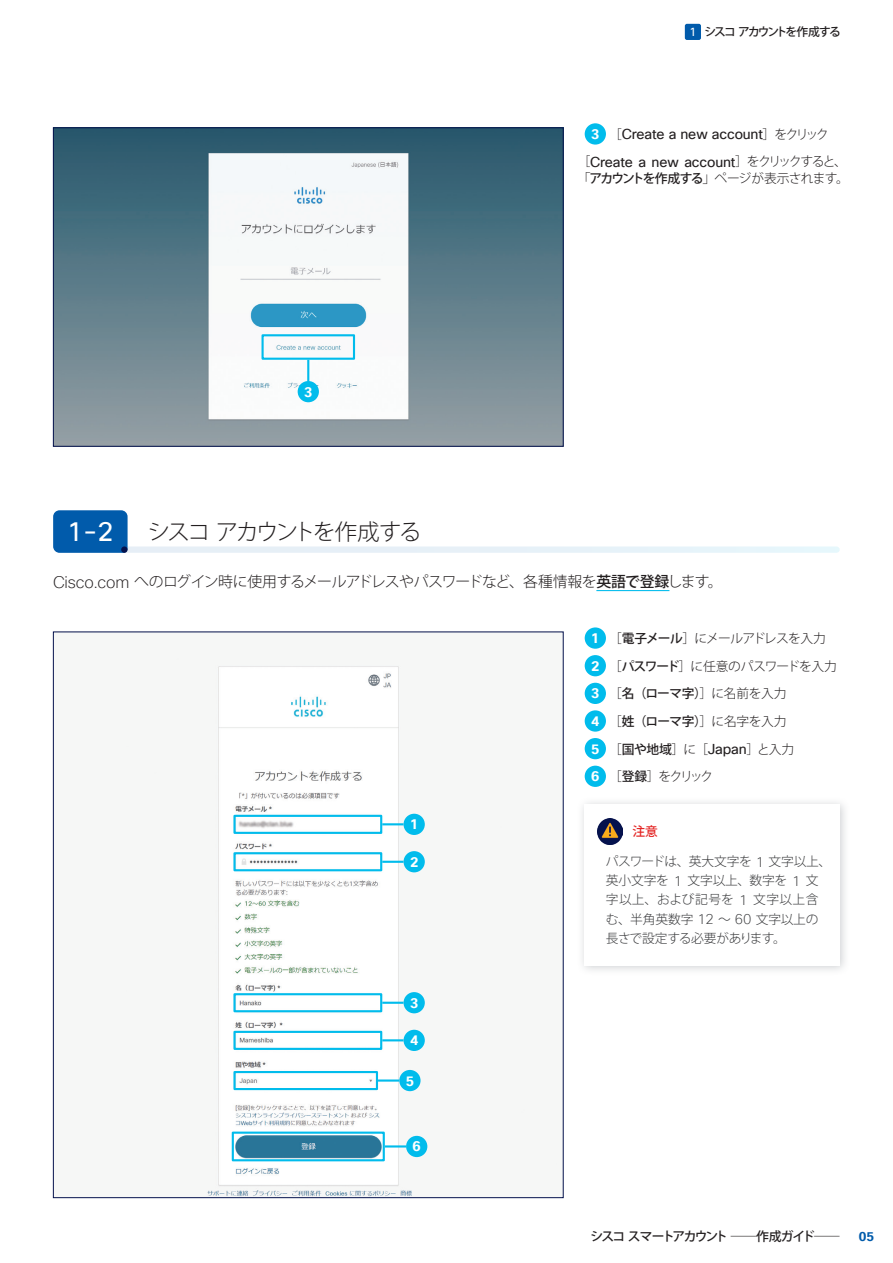
<style>
.page{position:relative;width:893px;height:1263px;background:#fff}
.page>*{position:absolute;margin:0;border:0;box-sizing:border-box;transform-origin:0 0}
.t1{font:26.55px "Cisco Sans TT";color:#fff}
.t2{font:300 22.35px "Koz Go Pro";letter-spacing:-.09em;color:#231f20}
.t3{font:300 14.85px "Koz Go Pro";letter-spacing:-.045em;color:#231f20}
.t4{font:14.1px/27.6px "Cisco Sans TT";letter-spacing:-.01em;color:#231f20;text-align:center}
.t5{font:700 13.8px "Cisco Sans TT";color:#fff}
.t6{font:300 12.75px/27.6px "Koz Go Pro";letter-spacing:-.035em;color:#231f20}
.t7{font:300 12.75px/19.2px "Koz Go Pro";letter-spacing:-.01em;color:#393a3c}
.t8{font:500 12.75px "Koz Go Pro";letter-spacing:-.125em;color:#231f20}
.t9{font:700 12.75px "Cisco Sans TT";color:#015bab}
.t10{font:500 12.75px "Koz Go Pro";color:#e42625}
.t11{font:500 11.7px "Koz Go Pro";letter-spacing:-.15em;color:#231f20}
.s1{font-family:"Cisco Sans TT";font-weight:400;color:#fff}
.s2{font-weight:700;font-size:13.8px;color:#fff}
.s3{font-family:"Koz Go Pro";font-weight:300;font-size:12.75px}
.s4{font-weight:500}
.s5{font-family:"Cisco Sans TT";font-weight:200;font-size:16.35px}
.s6{font-family:"Cisco Sans TT";font-weight:700;font-size:13.8px;color:#fff}
.s7{font-family:"Cisco Sans TT";font-weight:400;font-size:14.1px}
.s8{font-family:"Cisco Sans TT";font-weight:200;font-size:14.1px}
</style>
<div class="page">
<div style="left:685px;top:24px;width:16px;height:16px;background:#015bab;border-radius:2px"></div>
<div style="left:585px;top:123px;width:21px;height:22px;background:#01bcec;border-radius:50%"></div>
<img style="left:55px;top:130px;width:506px;height:314px">
<div style="left:53px;top:128px;width:510px;height:318px;border:1px solid #05124d"></div>
<div style="left:298px;top:381px;width:21px;height:21px;background:#01bcec;border-radius:50%"></div>
<div style="left:261px;top:334px;width:94px;height:26px;border:2px solid #01bcec"></div>
<hr style="left:307px;top:360px;width:2px;height:21px;background:#01bcec">
<div style="left:123px;top:546px;width:714px;height:7px;background:#e6f0f7"></div>
<svg style="left:53px;top:510px;width:75px;height:43px;background:#075fad"></svg>
<div style="left:121px;top:546px;width:7px;height:7px;background:#05124d;border-radius:50%"></div>
<hr style="left:596px;top:590px;width:73px;height:1px;background:#01bcec">
<img style="left:207px;top:665px;width:221px;height:531px">
<div style="left:585px;top:627px;width:21px;height:22px;background:#01bcec;border-radius:50%"></div>
<div style="left:585px;top:655px;width:21px;height:21px;background:#01bcec;border-radius:50%"></div>
<div style="left:585px;top:683px;width:21px;height:21px;background:#01bcec;border-radius:50%"></div>
<div style="left:585px;top:710px;width:21px;height:22px;background:#01bcec;border-radius:50%"></div>
<div style="left:585px;top:738px;width:21px;height:21px;background:#01bcec;border-radius:50%"></div>
<div style="left:585px;top:766px;width:21px;height:21px;background:#01bcec;border-radius:50%"></div>
<div style="left:404px;top:814px;width:21px;height:21px;background:#01bcec;border-radius:50%"></div>
<div style="left:404px;top:851px;width:21px;height:21px;background:#01bcec;border-radius:50%"></div>
<div style="left:404px;top:992px;width:21px;height:21px;background:#01bcec;border-radius:50%"></div>
<div style="left:404px;top:1030px;width:21px;height:21px;background:#01bcec;border-radius:50%"></div>
<div style="left:399px;top:1070px;width:22px;height:21px;background:#01bcec;border-radius:50%"></div>
<div style="left:406px;top:1136px;width:21px;height:21px;background:#01bcec;border-radius:50%"></div>
<div style="left:233px;top:815px;width:149px;height:19px;border:2px solid #01bcec"></div>
<div style="left:233px;top:852px;width:149px;height:19px;border:2px solid #01bcec"></div>
<div style="left:233px;top:993px;width:149px;height:19px;border:2px solid #01bcec"></div>
<div style="left:233px;top:1031px;width:149px;height:19px;border:2px solid #01bcec"></div>
<div style="left:233px;top:1071px;width:145px;height:19px;border:2px solid #01bcec"></div>
<div style="left:232px;top:1131px;width:153px;height:30px;border:2px solid #01bcec"></div>
<hr style="left:382px;top:861px;width:22px;height:2px;background:#01bcec">
<hr style="left:382px;top:823px;width:22px;height:2px;background:#01bcec">
<hr style="left:382px;top:1002px;width:22px;height:2px;background:#01bcec">
<hr style="left:382px;top:1039px;width:22px;height:2px;background:#01bcec">
<hr style="left:378px;top:1079px;width:21px;height:2px;background:#01bcec">
<hr style="left:385px;top:1145px;width:21px;height:2px;background:#01bcec">
<div style="left:577px;top:796px;width:273px;height:180px;background:#9ea2a7;opacity:.5"></div>
<div style="left:585px;top:804px;width:255px;height:161px;background:#fff"></div>
<img style="left:597px;top:819px;width:26px;height:25px">
<p class="t11" style="left:689px;top:25px;width:153px"><span class="s1">1</span> シスコアカウントを作成する</p>
<p class="t5" style="left:304px;top:383px;width:10px">3</p>
<p class="t4" style="left:578px;top:121px;width:271px"><span class="s2">3</span> <span class="s3">［</span>Create a new account<span class="s3">］をクリック［</span>Create a new account<span class="s3">］をクリックすると、</span></p>
<p class="t6" style="left:578px;top:165px;width:273px">「<span class="s4">アカウントを作成する</span>」ページが表示されます。</p>
<h1 class="t1" style="left:67px;top:515px;width:48px">1-2</h1>
<h2 class="t2" style="left:148px;top:517px;width:275px">シスコアカウントを作成する</h2>
<p class="t3" style="left:53px;top:572px;width:671px"><span class="s5">Cisco.com</span> へのログイン時に使用するメールアドレスやパスワードなど、各種情報を<span class="s4">英語で登録</span>します。</p>
<p class="t5" style="left:410px;top:815px;width:10px">1</p>
<p class="t5" style="left:410px;top:853px;width:10px">2</p>
<p class="t5" style="left:410px;top:994px;width:10px">3</p>
<p class="t5" style="left:410px;top:1031px;width:10px">4</p>
<p class="t5" style="left:406px;top:1071px;width:10px">5</p>
<p class="t5" style="left:413px;top:1137px;width:10px">6</p>
<p class="t6" style="left:591px;top:624px;width:247px"><span class="s6">1</span> ［<span class="s4">電子メール</span>］にメールアドレスを入力<br><span class="s6">2</span> ［<span class="s4">パスワード</span>］に任意のパスワードを入力<br><span class="s6">3</span> ［<span class="s4">名（ローマ字）</span>］に名前を入力<br><span class="s6">4</span> ［<span class="s4">姓（ローマ字）</span>］に名字を入力<br><span class="s6">5</span> ［<span class="s4">国や地域</span>］に［<span class="s7">Japan</span>］と入力<br><span class="s6">6</span> ［<span class="s4">登録</span>］をクリック</p>
<p class="t10" style="left:632px;top:823px;width:27px">注意</p>
<p class="t7" style="left:606px;top:852px;width:227px">パスワードは、英大文字を <span class="s8">1</span> 文字以上、英小文字を <span class="s8">1</span> 文字以上、数字を <span class="s8">1</span> 文字以上、および記号を <span class="s8">1</span> 文字以上含む、半角英数字 <span class="s8">12</span> ～ <span class="s8">60</span> 文字以上の長さで設定する必要があります。</p>
<p class="t8" style="left:591px;top:1228px;width:251px">シスコスマートアカウント ―作成ガイド―</p>
<p class="t9" style="left:859px;top:1228px;width:17px">05</p>
</div>
